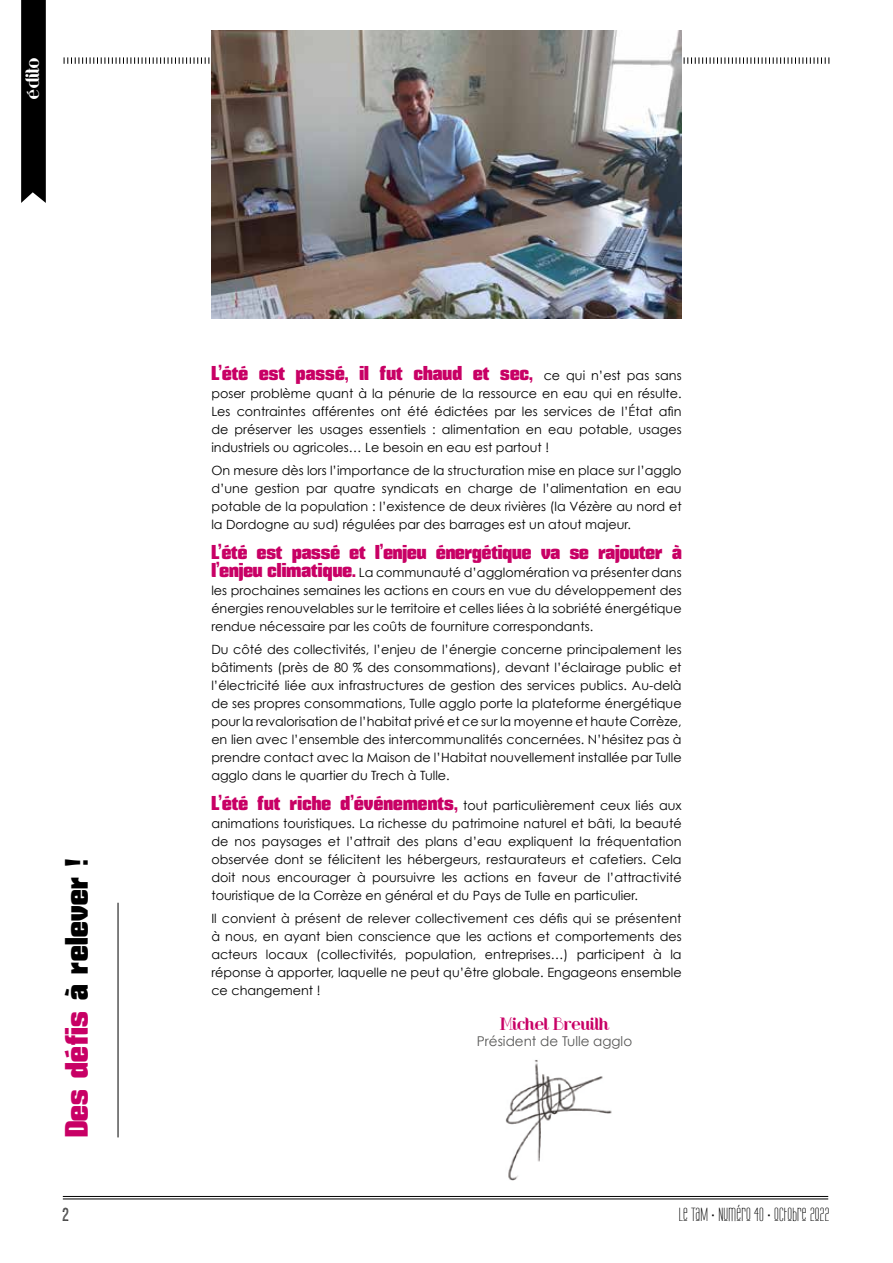
<style>
.page{position:relative;width:893px;height:1263px;background:#fff}
.page>*{position:absolute;margin:0;border:0;box-sizing:border-box;transform-origin:0 0}
.t1{font:31.5px "Mikodacs";letter-spacing:.02em;color:#000}
.t2{font:19.5px "Mikodacs";color:#c80065}
.t3{font:19.5px "Ostrich Sans Inline";color:#000}
.t4{font:18px "Riot Squad";color:#fff}
.t5{font:16.5px "Labtop Unicase Upper";letter-spacing:.02em;color:#000}
.t6{font:16.5px "Riot Squad";letter-spacing:.03em;color:#c80065}
.t7{font:13.5px "Century Gothic";color:#575756}
.t8{font:12.75px/18px "Century Gothic";color:#000;text-align:justify}
.s1{color:#c80065}
.s2{font-family:"Century Gothic";font-size:12.75px;color:#000}
.s3{font-family:"Mikodacs";font-size:19.5px;color:#c80065}
</style>
<div class="page">
<img style="left:505px;top:1060px;width:107px;height:121px">
<svg style="left:64px;top:57px;width:766px;height:7px"></svg>
<hr style="left:63px;top:1196px;width:765px;height:1px;background:#000">
<hr style="left:63px;top:1199px;width:765px;height:1px;background:#000">
<svg style="left:21px;top:0;width:25px;height:203px;background:#0a0a0a"></svg>
<hr style="left:118px;top:903px;width:1px;height:234px;background:#000">
<img style="left:211px;top:30px;width:471px;height:288px">
<h3 class="t4" style="left:23px;top:99px;width:43px;rotate:-90deg">édito</h3>
<h1 class="t1" style="left:57px;top:1137px;width:280px;rotate:-90deg"><span class="s1">Des défis</span> à relever !</h1>
<h2 class="t2" style="left:211px;top:361px;width:472px">L’été est passé, il fut chaud et sec, <span class="s2">ce qui n’est pas sans</span></h2>
<p class="t8" style="left:211px;top:385px;width:472px">poser problème quant à la pénurie de la ressource en eau qui en résulte.<br>Les contraintes afférentes ont été édictées par les services de l’État afin de préserver les usages essentiels : alimentation en eau potable, usages industriels ou agricoles… Le besoin en eau est partout !</p>
<p class="t8" style="left:211px;top:461px;width:472px">On mesure dès lors l’importance de la structuration mise en place sur l’agglo d’une gestion par quatre syndicats en charge de l’alimentation en eau potable de la population : l’existence de deux rivières (la Vézère au nord et la Dordogne au sud) régulées par des barrages est un atout majeur.</p>
<h2 class="t2" style="left:211px;top:540px;width:472px">L’été est passé et l’enjeu énergétique va se rajouter à</h2>
<p class="t8" style="left:211px;top:564px;width:472px"><span class="s3">l’enjeu climatique.</span> La communauté d’agglomération va présenter dans les prochaines semaines les actions en cours en vue du développement des énergies renouvelables sur le territoire et celles liées à la sobriété énergétique rendue nécessaire par les coûts de fourniture correspondants.</p>
<p class="t8" style="left:211px;top:640px;width:472px">Du côté des collectivités, l’enjeu de l’énergie concerne principalement les bâtiments (près de 80 % des consommations), devant l’éclairage public et l’électricité liée aux infrastructures de gestion des services publics. Au-delà de ses propres consommations, Tulle agglo porte la plateforme énergétique pour la revalorisation de l’habitat privé et ce sur la moyenne et haute Corrèze, en lien avec l’ensemble des intercommunalités concernées. N’hésitez pas à prendre contact avec la Maison de l’Habitat nouvellement installée par Tulle agglo dans le quartier du Trech à Tulle.</p>
<p class="t8" style="left:211px;top:797px;width:472px"><span class="s3">L’été fut riche d’événements,</span> tout particulièrement ceux liés aux animations touristiques. La richesse du patrimoine naturel et bâti, la beauté de nos paysages et l’attrait des plans d’eau expliquent la fréquentation observée dont se félicitent les hébergeurs, restaurateurs et cafetiers. Cela doit nous encourager à poursuivre les actions en faveur de l’attractivité touristique de la Corrèze en général et du Pays de Tulle en particulier.</p>
<p class="t8" style="left:211px;top:909px;width:472px">Il convient à présent de relever collectivement ces défis qui se présentent à nous, en ayant bien conscience que les actions et comportements des acteurs locaux (collectivités, population, entreprises…) participent à la réponse à apporter, laquelle ne peut qu’être globale. Engageons ensemble ce changement !</p>
<p class="t6" style="left:500px;top:1015px;width:110px">Michel Breuilh</p>
<p class="t7" style="left:477px;top:1033px;width:157px">Président de Tulle agglo</p>
<h2 class="t3" style="left:63px;top:1204px;width:8px">2</h2>
<p class="t5" style="left:679px;top:1204px;width:152px">LE TAM • NUMÉRO 4O • OCTOBRE 2O22</p>
</div>
